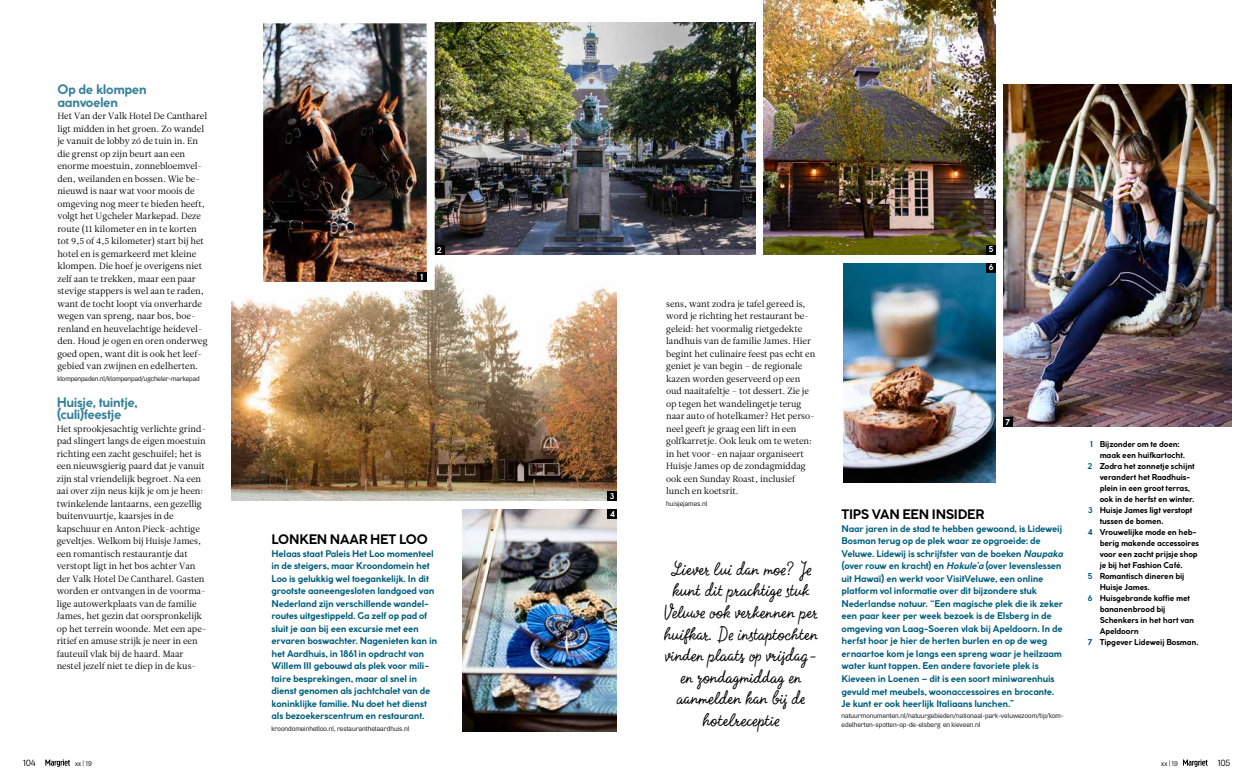
<style>
.page{position:relative;width:1253px;height:777px;background:#fff}
.page>*{position:absolute;margin:0;border:0;box-sizing:border-box;transform-origin:0 0}
.t1{font:21.6px/21.6px "Sensa Pen";color:#000;text-align:center}
.t2{font:700 13px/12.5px "Coco Gothic";letter-spacing:-.035em;color:#36819a}
.t3{font:700 13px "Coco Gothic";letter-spacing:-.015em;color:#000}
.t4{font:700 9.2px/12.5px "Coco Gothic";letter-spacing:-.02em;color:#005f7d}
.t5{font:9px/12.5px "Leitura News Roman 1";color:#000}
.t6{font:9px "Air";letter-spacing:-.03em;color:#000}
.t7{font:700 8px/11px "Coco Gothic";letter-spacing:-.015em;color:#000}
.t8{font:700 8px "Coco Gothic";color:#fff}
.t9{font:700 8px "Coco Gothic";color:#005f7d}
.t10{font:7px/9px "Air";letter-spacing:.005em;color:#000}
.s1{font-style:italic}
.s2{font-size:6.5px}
</style>
<div class="page">
<img style="left:231px;top:263px;width:386px;height:237px">
<img style="left:435px;top:23px;width:321px;height:232px">
<img style="left:264px;top:24px;width:162px;height:257px">
<div style="left:255px;top:15px;width:180px;height:275px;border:8px solid #fff"></div>
<img style="left:844px;top:263px;width:152px;height:219px">
<img style="left:1004px;top:84px;width:228px;height:342px">
<img style="left:463px;top:509px;width:154px;height:223px">
<img style="left:763px;top:0;width:233px;height:254px">
<div style="left:418px;top:273px;width:9px;height:9px;background:#000"></div>
<div style="left:608px;top:491px;width:9px;height:9px;background:#000"></div>
<div style="left:987px;top:245px;width:9px;height:9px;background:#000"></div>
<div style="left:987px;top:263px;width:9px;height:9px;background:#000"></div>
<div style="left:435px;top:245px;width:9px;height:9px;background:#000"></div>
<div style="left:608px;top:509px;width:9px;height:9px;background:#000"></div>
<div style="left:1004px;top:417px;width:9px;height:9px;background:#000"></div>
<svg style="left:45px;top:759px;width:25px;height:8px"></svg>
<svg style="left:1183px;top:759px;width:25px;height:8px"></svg>
<h2 class="t2" style="left:57px;top:83px;width:91px">Op de klompen aanvoelen</h2>
<p class="t5" style="left:57px;top:110px;width:152px">Het Van der Valk Hotel De Cantharel ligt midden in het groen. Zo wandel je vanuit de lobby zó de tuin in. En die grenst op zijn beurt aan een enorme moestuin, zonnebloemvel&shy;den, weilanden en bossen. Wie be&shy;nieuwd is naar wat voor moois de omgeving nog meer te bieden heeft, volgt het Ugcheler Markepad. Deze route (11 kilometer en in te korten tot 9,5 of 4,5 kilometer) start bij het hotel en is gemarkeerd met kleine klompen. Die hoef je overigens niet zelf aan te trekken, maar een paar stevige stappers is wel aan te raden, want de tocht loopt via onverharde wegen van spreng, naar bos, boe&shy;renland en heuvelachtige heidevel&shy;den. Houd je ogen en oren onderweg goed open, want dit is ook het leef&shy;gebied van zwijnen en edelherten.</p>
<p class="t10" style="left:57px;top:374px;width:144px">klompenpaden.nl/klompenpad/ugcheler-markepad</p>
<h2 class="t2" style="left:57px;top:396px;width:83px">Huisje, tuintje, (culi)feestje</h2>
<p class="t5" style="left:57px;top:422px;width:151px">Het sprookjesachtig verlichte grind&shy;pad slingert langs de eigen moestuin richting een zacht geschuifel; het is een nieuwsgierig paard dat je vanuit zijn stal vriendelijk begroet. Na een aai over zijn neus kijk je om je heen: twinkelende lantaarns, een gezellig buitenvuurtje, kaarsjes in de kapschuur en Anton Pieck-achtige geveltjes. Welkom bij Huisje James, een romantisch restaurantje dat verstopt ligt in het bos achter Van der Valk Hotel De Cantharel. Gasten worden er ontvangen in de voorma&shy;lige autowerkplaats van de familie James, het gezin dat oorspronkelijk op het terrein woonde. Met een ape&shy;ritief en amuse strijk je neer in een fauteuil vlak bij de haard. Maar nestel jezelf niet te diep in de kus-</p>
<p class="t8" style="left:420px;top:271px;width:4px">1</p>
<p class="t8" style="left:437px;top:244px;width:6px">2</p>
<h2 class="t3" style="left:272px;top:530px;width:158px">LONKEN NAAR HET LOO</h2>
<p class="t4" style="left:272px;top:547px;width:167px">Helaas staat Paleis Het Loo momenteel in de steigers, maar Kroondomein het Loo is gelukkig wel toegankelijk. In dit grootste aaneengesloten landgoed van Nederland zijn verschillende wandel&shy;routes uitgestippeld. Ga zelf op pad of sluit je aan bij een excursie met een ervaren boswachter. Nagenieten kan in het Aardhuis, in 1861 in opdracht van Willem III gebouwd als plek voor mili&shy;taire besprekingen, maar al snel in dienst genomen als jachtchalet van de koninklijke familie. Nu doet het dienst als bezoekerscentrum en restaurant.</p>
<p class="t10" style="left:272px;top:724px;width:139px">kroondomeinhetloo.nl, restauranthetaardhuis.nl</p>
<p class="t8" style="left:610px;top:489px;width:6px">3</p>
<p class="t8" style="left:610px;top:507px;width:6px">4</p>
<p class="t5" style="left:666px;top:297px;width:151px">sens, want zodra je tafel gereed is, word je richting het restaurant be&shy;geleid: het voormalig rietgedekte landhuis van de familie James. Hier begint het culinaire feest pas echt en geniet je van begin – de regionale kazen worden geserveerd op een oud naaitafeltje – tot dessert. Zie je op tegen het wandelingetje terug naar auto of hotelkamer? Het perso&shy;neel geeft je graag een lift in een golfkarretje. Ook leuk om te weten: in het voor- en najaar organiseert Huisje James op de zondagmiddag ook een Sunday Roast, inclusief lunch en koetsrit.</p>
<p class="t10" style="left:666px;top:499px;width:43px">huisjejames.nl</p>
<h1 class="t1" style="left:665px;top:560px;width:155px">Liever lui dan moe? Je kunt dit prachtige stuk<br>Veluwe ook verkennen per huifkar. De instaptochten vinden plaats op vrijdag&shy;en zondagmiddag en aanmelden kan bij de hotelreceptie</h1>
<p class="t8" style="left:989px;top:243px;width:6px">5</p>
<p class="t8" style="left:989px;top:261px;width:6px">6</p>
<p class="t8" style="left:1006px;top:415px;width:6px">7</p>
<h2 class="t3" style="left:842px;top:505px;width:144px">TIPS VAN EEN INSIDER</h2>
<p class="t4" style="left:842px;top:522px;width:223px">Naar jaren in de stad te hebben gewoond, is Lideweij Bosman terug op de plek waar ze opgroeide: de Veluwe. Lidewij is schrijfster van de boeken <span class="s1">Naupaka </span>(over rouw en kracht) en <span class="s1">Hokule’a</span> (over levenslessen uit Hawaï) en werkt voor VisitVeluwe, een online platform vol informatie over dit bijzondere stuk Nederlandse natuur. “Een magische plek die ik zeker een paar keer per week bezoek is de Elsberg in de omgeving van Laag-Soeren vlak bij Apeldoorn. In de herfst hoor je hier de herten burlen en op de weg ernaartoe kom je langs een spreng waar je heilzaam water kunt tappen. Een andere favoriete plek is Kieveen in Loenen – dit is een soort miniwarenhuis gevuld met meubels, woonaccessoires en brocante.<br>Je kunt er ook heerlijk Italiaans lunchen.”</p>
<p class="t10" style="left:842px;top:711px;width:223px">natuurmonumenten.nl/natuurgebieden/nationaal-park-veluwezoom/tip/kom&shy;edelherten-spotten-op-de-elsberg en kieveen.nl</p>
<p class="t9" style="left:1090px;top:438px;width:4px">1</p>
<p class="t9" style="left:1088px;top:460px;width:6px">2</p>
<p class="t9" style="left:1088px;top:504px;width:6px">3</p>
<p class="t9" style="left:1088px;top:526px;width:6px">4</p>
<p class="t9" style="left:1088px;top:570px;width:6px">5</p>
<p class="t9" style="left:1088px;top:592px;width:6px">6</p>
<p class="t9" style="left:1088px;top:636px;width:6px">7</p>
<p class="t7" style="left:1100px;top:439px;width:101px">Bijzonder om te doen: maak een huifkartocht.<br>Zodra het zonnetje schijnt verandert het Raadhuis&shy;plein in een groot terras, ook in de herfst en winter.<br>Huisje James ligt verstopt tussen de bomen.<br>Vrouwelijke mode en heb&shy;berig makende accessoires voor een zacht prijsje shop je bij het Fashion Café.<br>Romantisch dineren bij<br>Huisje James.<br>Huisgebrande koffie met bananenbrood bij<br>Schenkers in het hart van<br>Apeldoorn<br>Tipgever Lideweij Bosman.</p>
<p class="t6" style="left:23px;top:757px;width:15px">104</p>
<p class="t10" style="left:75px;top:759px;width:18px">xx <span class="s2">|</span>19</p>
<p class="t10" style="left:1161px;top:759px;width:18px">xx<span class="s2">|</span>19</p>
<p class="t6" style="left:1217px;top:757px;width:14px">105</p>
</div>
